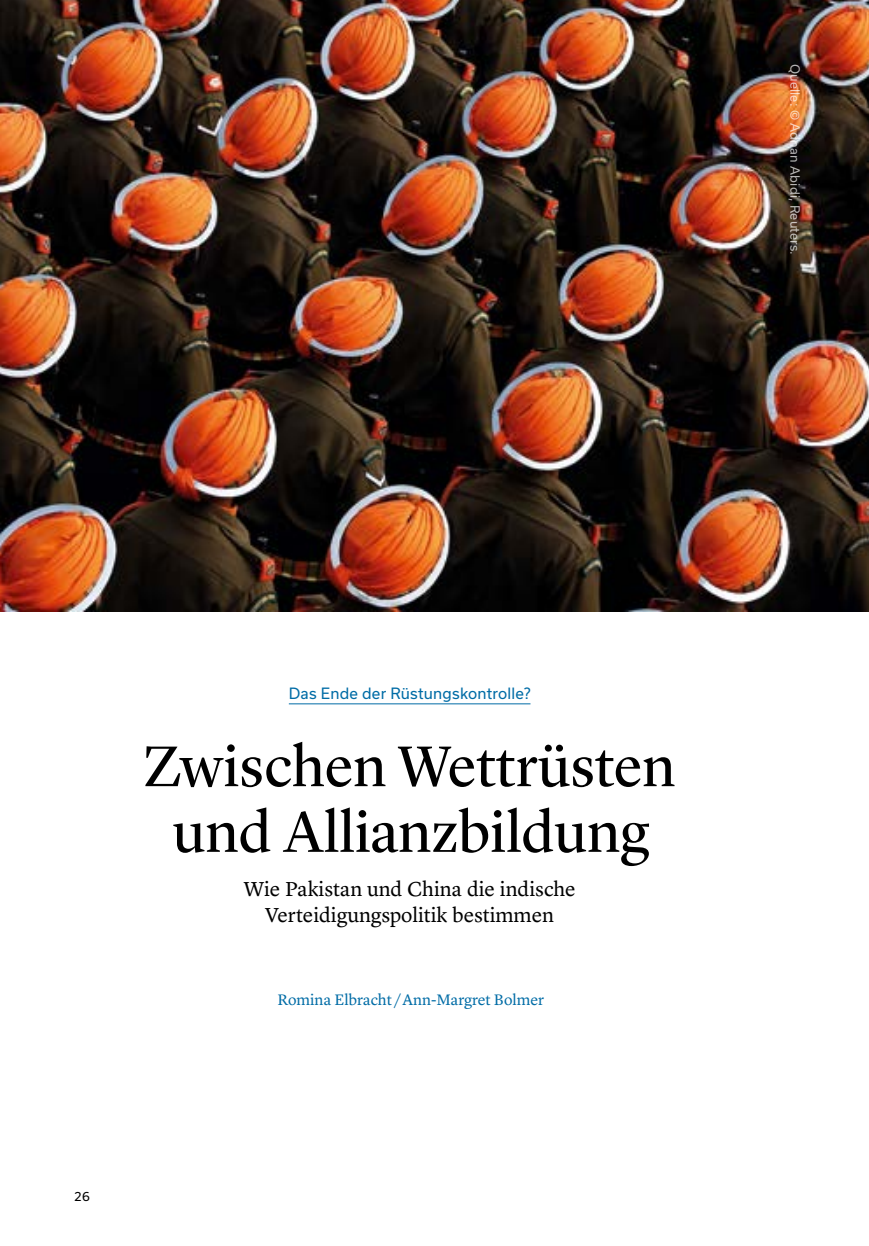
<style>
.page{position:relative;width:869px;height:1246px;background:#fff}
.page>*{position:absolute;margin:0;border:0;box-sizing:border-box;transform-origin:0 0}
.Header1{font:59.5px/65.6px "Lyon Display";color:#000;text-align:center}
.Header2{font:21px/26.2px "Lyon Text";letter-spacing:-.005em;color:#000;text-align:center}
.Author{font:15.75px "Lyon Text";color:#006ca6}
.t1{font:14.88px "Usual";letter-spacing:.015em;color:#006ca6}
.t2{font:12.25px "Usual";letter-spacing:.015em;color:#fff}
.t3{font:12.25px "Usual";color:#000}
</style>
<div class="page">
<hr style="left:289px;top:703px;width:241px;height:1px;background:#006ca6">
<img style="left:0;top:0;width:868px;height:611px">
<p class="t2" style="left:801px;top:64px;width:193px;rotate:90deg">Quelle: © Adnan Abidi, Reuters.</p>
<p class="t1" style="left:289px;top:684px;width:243px">Das Ende der Rüstungskontrolle?</p>
<p class="Header1" style="left:143px;top:728px;width:533px">Zwischen Wettrüsten und Allianzbildung</p>
<p class="Header2" style="left:244px;top:873px;width:333px">Wie Pakistan und China die indische<br>Verteidigungspolitik bestimmen</p>
<p class="Author" style="left:277px;top:987px;width:268px">Romina Elbracht / Ann-Margret Bolmer</p>
<p class="t3" style="left:74px;top:1188px;width:17px">26</p>
</div>
